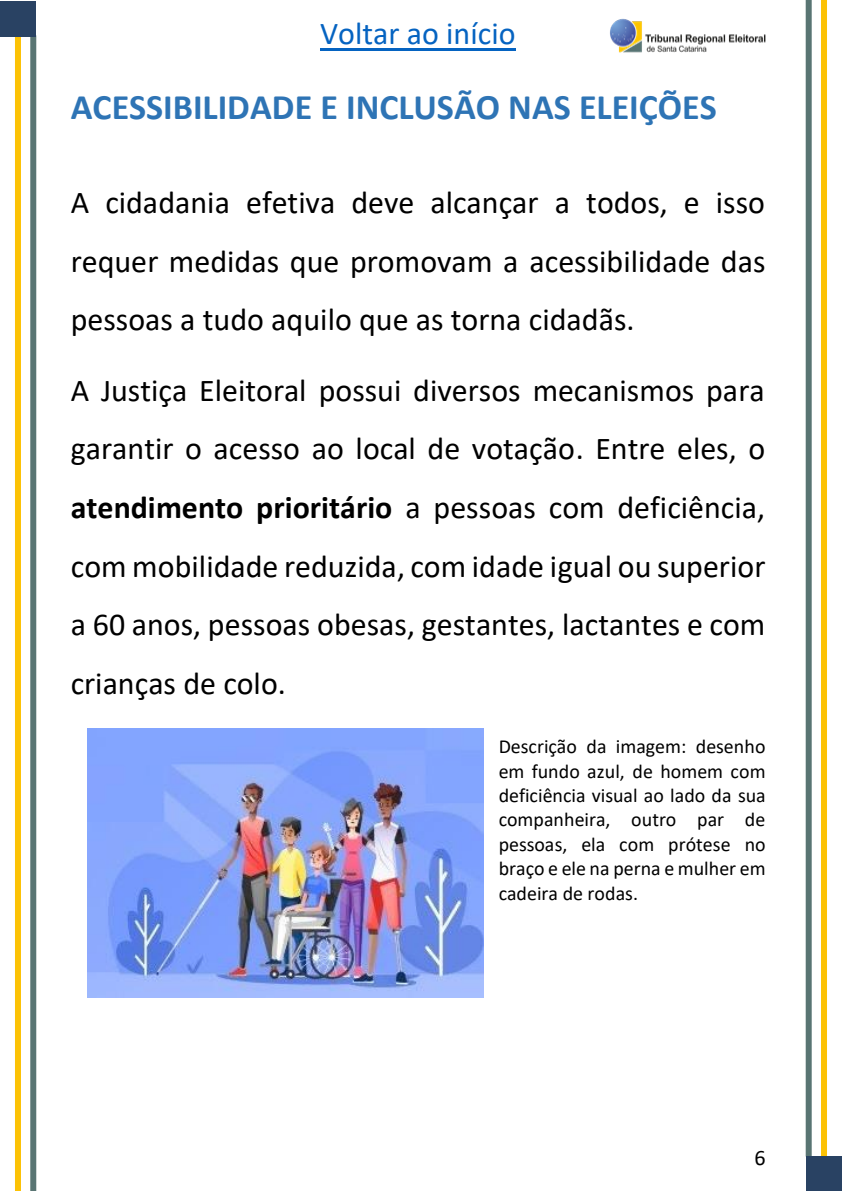
<style>
.page{position:relative;width:842px;height:1191px;background:#fff}
.page>*{position:absolute;margin:0;border:0;box-sizing:border-box;transform-origin:0 0}
.t1{font:700 36px "Calibri";color:#2e74b5}
.t2{font:32px/58.6px "Calibri";color:#000;text-align:justify}
.t3{font:32px "Calibri";color:#0563c1}
.t4{font:22px "Calibri";color:#000}
.t5{font:20px/24.4px "Calibri";color:#000;text-align:justify}
.s1{font-weight:700}
</style>
<div class="page">
<div style="left:30px;top:35px;width:6px;height:1156px;background:#597573"></div>
<div style="left:821px;top:0;width:6px;height:1173px;background:#fcc205"></div>
<div style="left:15px;top:19px;width:6px;height:1172px;background:#fcc205"></div>
<div style="left:806px;top:0;width:6px;height:1156px;background:#597573"></div>
<div style="left:806px;top:1155px;width:36px;height:36px;background:#294263"></div>
<div style="left:0;top:1px;width:36px;height:36px;background:#294263"></div>
<hr style="left:841px;top:1px;width:1px;height:36px;background:#294263">
<img style="left:610px;top:18px;width:156px;height:35px">
<hr style="left:320px;top:48px;width:196px;height:2px;background:#0563c1">
<img style="left:87px;top:729px;width:396px;height:269px">
<p class="t3" style="left:320px;top:12px;width:197px">Voltar ao início</p>
<p class="t1" style="left:71px;top:82px;width:647px">ACESSIBILIDADE E INCLUSÃO NAS ELEIÇÕES</p>
<p class="t2" style="left:71px;top:172px;width:696px">A cidadania efetiva deve alcançar a todos, e isso requer medidas que promovam a acessibilidade das pessoas a tudo aquilo que as torna cidadãs.</p>
<p class="t2" style="left:71px;top:360px;width:696px">A Justiça Eleitoral possui diversos mecanismos para garantir o acesso ao local de votação. Entre eles, o <span class="s1">atendimento prioritário</span> a pessoas com deficiência, com mobilidade reduzida, com idade igual ou superior a 60 anos, pessoas obesas, gestantes, lactantes e com crianças de colo.</p>
<p class="t5" style="left:499px;top:734px;width:269px">Descrição da imagem: desenho em fundo azul, de homem com deficiência visual ao lado da sua companheira, outro par de pessoas, ela com prótese no braço e ele na perna e mulher em cadeira de rodas.</p>
<p class="t4" style="left:755px;top:1142px;width:13px">6</p>
</div>
